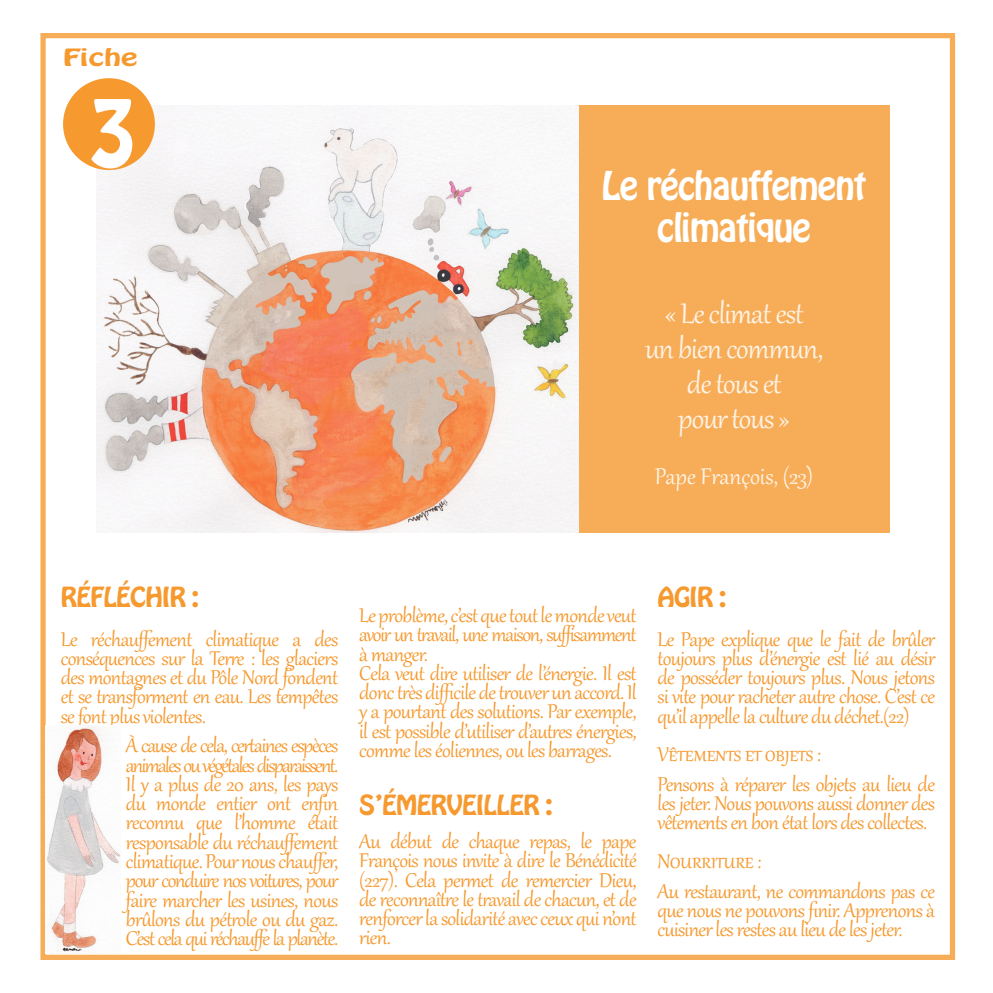
<style>
.page{position:relative;width:993px;height:993px;background:#fff}
.page>*{position:absolute;margin:0;border:0;box-sizing:border-box;transform-origin:0 0}
.t1{font:84px "Hobo Std";color:#fff}
.t2{font:35px "Gabriola";letter-spacing:-.025em;color:#fef3e6}
.t3{font:35px "Hobo Std";letter-spacing:-.025em;color:#fff}
.t4{font:28px "Gabriola";color:#fef3e6}
.t5{font:24.5px/19.2px "Gabriola";letter-spacing:-.025em;color:#f6992f;text-align:justify}
.t6{font:24.5px "Hobo Std";letter-spacing:-.025em;color:#f6992f}
.t7{font:24.5px "Gabriola";letter-spacing:.045em;color:#f6992f}
.t8{font:24.5px "Gabriola";letter-spacing:.075em;color:#f6992f}
.t9{font:21px "Hobo Std";color:#f6992f;scale:1.5 1}
</style>
<div class="page">
<div style="left:40px;top:33px;width:914px;height:926px;border:5px solid #f6992f"></div>
<img style="left:97px;top:105px;width:481px;height:427px">
<div style="left:63px;top:78px;width:92px;height:92px;background:#f6992f;border-radius:50%"></div>
<div style="left:578px;top:105px;width:311px;height:427px;background:#f7ad58"></div>
<img style="left:47px;top:725px;width:74px;height:228px">
<p class="t9" style="left:63px;top:43px;width:51px">Fiche</p>
<p class="t1" style="left:87px;top:75px;width:50px">3</p>
<p class="t3" style="left:601px;top:161px;width:266px">Le réchauffement</p>
<p class="t3" style="left:657px;top:203px;width:155px">climatique</p>
<p class="t2" style="left:664px;top:290px;width:140px">« Le climat est</p>
<p class="t2" style="left:645px;top:325px;width:179px">un bien commun,</p>
<p class="t2" style="left:686px;top:360px;width:96px">de tous et</p>
<p class="t2" style="left:678px;top:395px;width:113px">pour tous »</p>
<p class="t4" style="left:654px;top:457px;width:160px">Pape François, (23)</p>
<p class="t6" style="left:61px;top:580px;width:140px">RÉFLÉCHIR :</p>
<p class="t5" style="left:61px;top:627px;width:279px">Le réchauffement climatique a des conséquences sur la Terre : les glaciers des montagnes et du Pôle Nord fondent et se transforment en eau. Les tempêtes se font plus violentes.</p>
<p class="t5" style="left:126px;top:734px;width:214px">À cause de cela, certaines espèces animales ou végétales disparaissent.<br>Il y a plus de 20 ans, les pays du monde entier ont enfin reconnu que l’homme était responsable du réchauffement climatique. Pour nous chauffer, pour conduire nos voitures, pour faire marcher les usines, nous brûlons du pétrole ou du gaz.<br>C’est cela qui réchauffe la planète.</p>
<p class="t5" style="left:359px;top:604px;width:279px">Le problème, c’est que tout le monde veut avoir un travail, une maison, suffisamment à manger.</p>
<p class="t5" style="left:359px;top:661px;width:279px">Cela veut dire utiliser de l’énergie. Il est donc très difficile de trouver un accord. Il y a pourtant des solutions. Par exemple, il est possible d’utiliser d’autres énergies, comme les éoliennes, ou les barrages.</p>
<p class="t6" style="left:359px;top:787px;width:195px">S’ÉMERVEILLER :</p>
<p class="t5" style="left:359px;top:829px;width:279px">Au début de chaque repas, le pape François nous invite à dire le Bénédicité (227). Cela permet de remercier Dieu, de reconnaître le travail de chacun, et de renforcer la solidarité avec ceux qui n’ont rien.</p>
<p class="t6" style="left:657px;top:580px;width:70px">AGIR :</p>
<p class="t5" style="left:657px;top:627px;width:279px">Le Pape explique que le fait de brûler toujours plus d’énergie est lié au désir de posséder toujours plus. Nous jetons si vite pour racheter autre chose. C’est ce qu’il appelle la culture du déchet.(22)</p>
<p class="t7" style="left:657px;top:738px;width:165px">Vêtements et objets :</p>
<p class="t5" style="left:657px;top:772px;width:279px">Pensons à réparer les objets au lieu de les jeter. Nous pouvons aussi donner des vêtements en bon état lors des collectes.</p>
<p class="t8" style="left:657px;top:844px;width:105px">Nourriture :</p>
<p class="t5" style="left:657px;top:879px;width:279px">Au restaurant, ne commandons pas ce que nous ne pouvons finir. Apprenons à cuisiner les restes au lieu de les jeter.</p>
</div>
